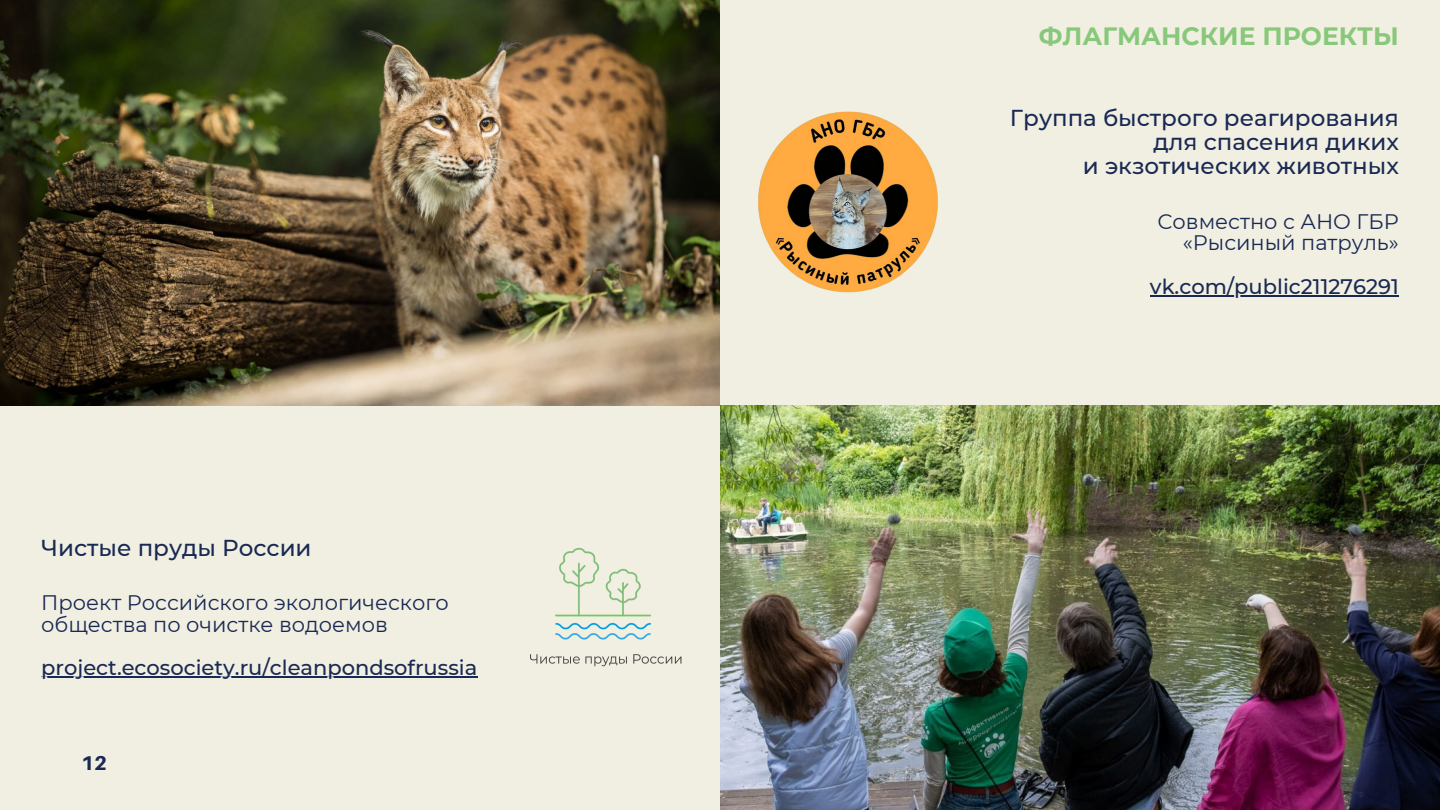
<style>
.page{position:relative;width:1440px;height:810px;background:#f1efe1}
.page>*{position:absolute;margin:0;border:0;box-sizing:border-box;transform-origin:0 0}
.t1{font:700 25px "Montserrat";color:#87c87a}
.t2{font:500 23px/24px "Montserrat";color:#192954;text-align:right}
.t3{font:21px/21.8px "Montserrat";color:#192954}
.t4{font:500 21px "Montserrat";color:#192954}
.t5{font:800 20px "Aileron";color:#192954}
</style>
<div class="page">
<img style="left:530px;top:547px;width:152px;height:120px">
<img style="left:720px;top:405px;width:720px;height:405px">
<img style="left:0;top:0;width:720px;height:405px">
<img style="left:758px;top:111px;width:180px;height:182px">
<hr style="left:41px;top:677px;width:436px;height:1px;background:#192954">
<hr style="left:1150px;top:295px;width:249px;height:2px;background:#192954">
<p class="t2" style="left:41px;top:535px;width:272px">Чистые пруды России</p>
<p class="t3" style="left:41px;top:592px;width:409px">Проект Российского экологического общества по очистке водоемов</p>
<p class="t4" style="left:41px;top:655px;width:438px">project.ecosociety.ru/cleanpondsofrussia</p>
<p class="t5" style="left:81px;top:751px;width:28px">12</p>
<p class="t1" style="left:1039px;top:21px;width:362px">ФЛАГМАНСКИЕ ПРОЕКТЫ</p>
<p class="t2" style="left:1010px;top:106px;width:390px">Группа быстрого реагирования для спасения диких</p>
<p class="t2" style="left:1083px;top:154px;width:317px">и экзотических животных</p>
<p class="t3" style="left:1158px;top:210px;width:243px;text-align:right">Совместно с АНО ГБР «Рысиный патруль»</p>
<p class="t4" style="left:1150px;top:273px;width:250px">vk.com/public211276291</p>
</div>
